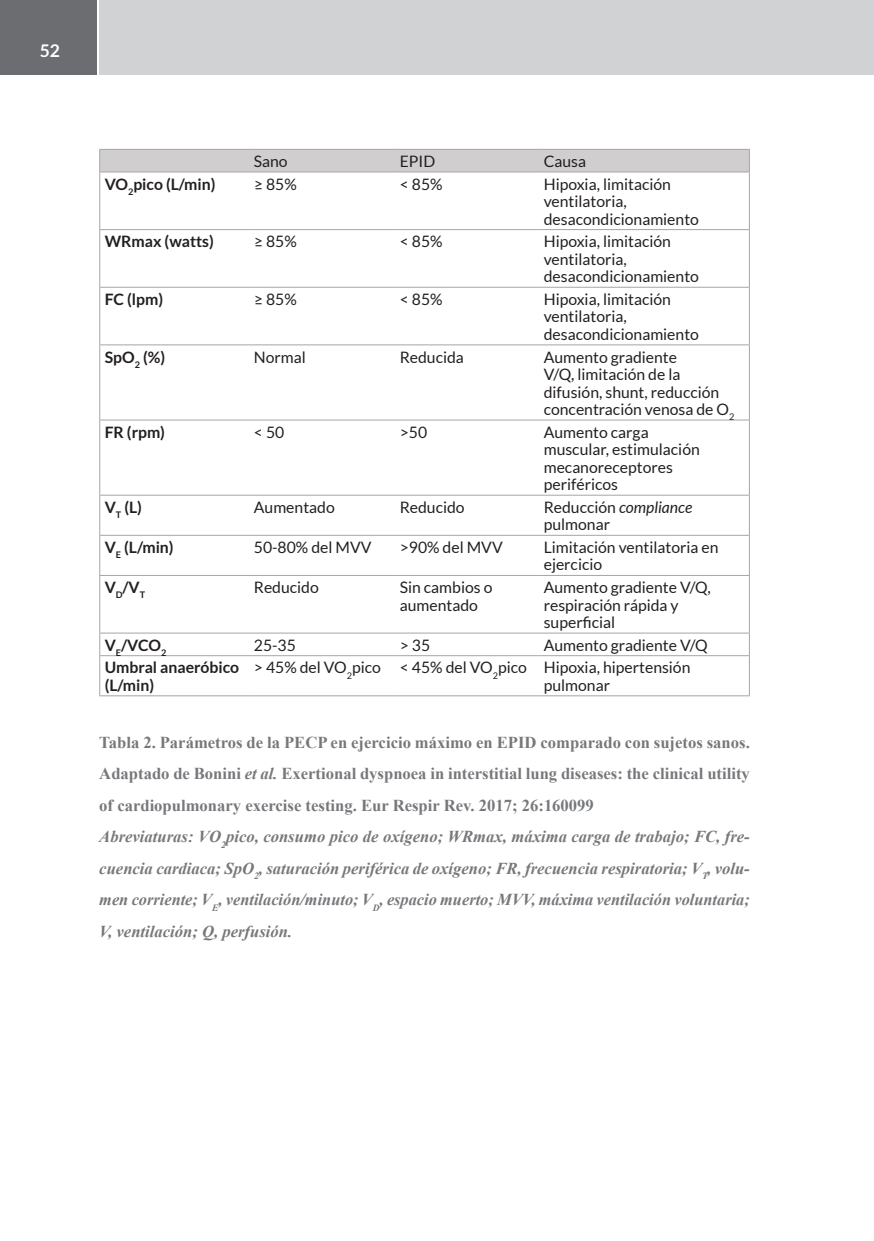
<style>
.page{position:relative;width:874px;height:1241px;background:#fff}
.page>*{position:absolute;margin:0;border:0;box-sizing:border-box;transform-origin:0 0}
.t1{font:700 17.5px "Lato";color:#fff}
.t2{font:italic 700 16.62px/31.5px "Times New Roman";color:#76787b}
.t3{font:15.75px/17.5px "Lato";color:#231f20}
.t4{font:700 15.75px/17.5px "Lato";color:#231f20}
.s1{font-style:italic}
.s2{font-style:normal}
</style>
<div class="page">
<div style="left:100px;top:0;width:773px;height:74px;background:#d1d2d4"></div>
<div style="left:0;top:0;width:96px;height:74px;background:#6c6d70"></div>
<svg style="left:100px;top:172px;width:149px;height:523px"></svg>
<div style="left:99px;top:150px;width:650px;height:21px;background:#d0cece"></div>
<hr style="left:99px;top:172px;width:1px;height:57px;background:#a5a5a5">
<hr style="left:99px;top:149px;width:150px;height:1px;background:#a5a5a5">
<hr style="left:249px;top:149px;width:145px;height:1px;background:#a5a5a5">
<hr style="left:394px;top:149px;width:144px;height:1px;background:#a5a5a5">
<hr style="left:538px;top:149px;width:211px;height:1px;background:#a5a5a5">
<hr style="left:99px;top:171px;width:150px;height:1px;background:#a5a5a5">
<hr style="left:249px;top:171px;width:145px;height:1px;background:#a5a5a5">
<hr style="left:394px;top:171px;width:144px;height:1px;background:#a5a5a5">
<hr style="left:538px;top:171px;width:211px;height:1px;background:#a5a5a5">
<hr style="left:748px;top:172px;width:1px;height:57px;background:#a5a5a5">
<hr style="left:99px;top:229px;width:150px;height:1px;background:#a5a5a5">
<hr style="left:249px;top:229px;width:145px;height:1px;background:#a5a5a5">
<hr style="left:394px;top:229px;width:144px;height:1px;background:#a5a5a5">
<hr style="left:538px;top:229px;width:211px;height:1px;background:#a5a5a5">
<hr style="left:99px;top:230px;width:1px;height:57px;background:#a5a5a5">
<hr style="left:748px;top:230px;width:1px;height:57px;background:#a5a5a5">
<hr style="left:99px;top:287px;width:1px;height:57px;background:#a5a5a5">
<hr style="left:99px;top:287px;width:150px;height:1px;background:#a5a5a5">
<hr style="left:249px;top:287px;width:145px;height:1px;background:#a5a5a5">
<hr style="left:394px;top:287px;width:144px;height:1px;background:#a5a5a5">
<hr style="left:538px;top:287px;width:211px;height:1px;background:#a5a5a5">
<hr style="left:748px;top:287px;width:1px;height:57px;background:#a5a5a5">
<hr style="left:99px;top:344px;width:150px;height:1px;background:#a5a5a5">
<hr style="left:249px;top:344px;width:145px;height:1px;background:#a5a5a5">
<hr style="left:394px;top:344px;width:144px;height:1px;background:#a5a5a5">
<hr style="left:538px;top:344px;width:211px;height:1px;background:#a5a5a5">
<hr style="left:99px;top:345px;width:1px;height:74px;background:#a5a5a5">
<hr style="left:748px;top:345px;width:1px;height:74px;background:#a5a5a5">
<hr style="left:99px;top:420px;width:1px;height:74px;background:#a5a5a5">
<hr style="left:99px;top:419px;width:150px;height:1px;background:#a5a5a5">
<hr style="left:249px;top:419px;width:145px;height:1px;background:#a5a5a5">
<hr style="left:394px;top:419px;width:144px;height:1px;background:#a5a5a5">
<hr style="left:538px;top:419px;width:211px;height:1px;background:#a5a5a5">
<hr style="left:748px;top:420px;width:1px;height:74px;background:#a5a5a5">
<hr style="left:99px;top:494px;width:150px;height:1px;background:#a5a5a5">
<hr style="left:249px;top:494px;width:145px;height:1px;background:#a5a5a5">
<hr style="left:394px;top:494px;width:144px;height:1px;background:#a5a5a5">
<hr style="left:538px;top:494px;width:211px;height:1px;background:#a5a5a5">
<hr style="left:99px;top:495px;width:1px;height:40px;background:#a5a5a5">
<hr style="left:748px;top:495px;width:1px;height:40px;background:#a5a5a5">
<hr style="left:99px;top:535px;width:1px;height:40px;background:#a5a5a5">
<hr style="left:99px;top:535px;width:150px;height:1px;background:#a5a5a5">
<hr style="left:249px;top:535px;width:145px;height:1px;background:#a5a5a5">
<hr style="left:394px;top:535px;width:144px;height:1px;background:#a5a5a5">
<hr style="left:538px;top:535px;width:211px;height:1px;background:#a5a5a5">
<hr style="left:748px;top:535px;width:1px;height:40px;background:#a5a5a5">
<hr style="left:99px;top:575px;width:150px;height:1px;background:#a5a5a5">
<hr style="left:249px;top:575px;width:145px;height:1px;background:#a5a5a5">
<hr style="left:394px;top:575px;width:144px;height:1px;background:#a5a5a5">
<hr style="left:538px;top:575px;width:211px;height:1px;background:#a5a5a5">
<hr style="left:99px;top:575px;width:1px;height:57px;background:#a5a5a5">
<hr style="left:748px;top:575px;width:1px;height:57px;background:#a5a5a5">
<svg style="left:99px;top:633px;width:1px;height:22px"></svg>
<hr style="left:99px;top:632px;width:150px;height:1px;background:#a5a5a5">
<hr style="left:249px;top:632px;width:145px;height:1px;background:#a5a5a5">
<hr style="left:394px;top:632px;width:144px;height:1px;background:#a5a5a5">
<hr style="left:538px;top:632px;width:211px;height:1px;background:#a5a5a5">
<hr style="left:99px;top:656px;width:1px;height:39px;background:#a5a5a5">
<hr style="left:99px;top:655px;width:150px;height:1px;background:#a5a5a5">
<hr style="left:249px;top:655px;width:145px;height:1px;background:#a5a5a5">
<hr style="left:394px;top:655px;width:144px;height:1px;background:#a5a5a5">
<hr style="left:538px;top:655px;width:211px;height:1px;background:#a5a5a5">
<hr style="left:99px;top:695px;width:150px;height:1px;background:#a5a5a5">
<hr style="left:249px;top:695px;width:145px;height:1px;background:#a5a5a5">
<hr style="left:394px;top:695px;width:144px;height:1px;background:#a5a5a5">
<hr style="left:538px;top:695px;width:211px;height:1px;background:#a5a5a5">
<hr style="left:748px;top:656px;width:1px;height:39px;background:#a5a5a5">
<p class="t1" style="left:40px;top:40px;width:22px">52</p>
<p class="t3" style="left:254px;top:152px;width:35px">Sano</p>
<p class="t3" style="left:399px;top:152px;width:37px">EPID</p>
<p class="t3" style="left:543px;top:152px;width:44px">Causa</p>
<p class="t4" style="left:105px;top:175px;width:112px">VO<sub>2</sub>pico (L/min)</p>
<p class="t3" style="left:254px;top:175px;width:44px">≥ 85%</p>
<p class="t3" style="left:399px;top:175px;width:44px">&lt; 85%</p>
<p class="t3" style="left:543px;top:175px;width:157px">Hipoxia, limitación ventilatoria, desacondicionamiento</p>
<p class="t4" style="left:105px;top:232px;width:111px">WRmax (watts)</p>
<p class="t3" style="left:254px;top:233px;width:44px">≥ 85%</p>
<p class="t3" style="left:399px;top:233px;width:44px">&lt; 85%</p>
<p class="t3" style="left:543px;top:233px;width:157px">Hipoxia, limitación ventilatoria, desacondicionamiento</p>
<p class="t4" style="left:105px;top:290px;width:60px">FC (lpm)</p>
<p class="t3" style="left:254px;top:290px;width:44px">≥ 85%</p>
<p class="t3" style="left:399px;top:290px;width:44px">&lt; 85%</p>
<p class="t3" style="left:543px;top:290px;width:157px">Hipoxia, limitación ventilatoria, desacondicionamiento</p>
<p class="t4" style="left:105px;top:348px;width:62px">SpO<sub>2</sub> (%)</p>
<p class="t3" style="left:254px;top:348px;width:53px">Normal</p>
<p class="t3" style="left:399px;top:348px;width:66px">Reducida</p>
<p class="t3" style="left:543px;top:348px;width:192px">Aumento gradiente<br>V/Q, limitación de la difusión, shunt, reducción concentración venosa de O<sub>2</sub></p>
<p class="t4" style="left:105px;top:423px;width:62px">FR (rpm)</p>
<p class="t3" style="left:254px;top:423px;width:32px">&lt; 50</p>
<p class="t3" style="left:399px;top:423px;width:29px">&gt;50</p>
<p class="t3" style="left:543px;top:423px;width:157px">Aumento carga muscular, estimulación mecanoreceptores periféricos</p>
<p class="t4" style="left:105px;top:498px;width:39px">V<sub>T</sub> (L)</p>
<p class="t3" style="left:254px;top:498px;width:82px">Aumentado</p>
<p class="t3" style="left:399px;top:498px;width:66px">Reducido</p>
<p class="t3" style="left:543px;top:498px;width:150px">Reducción <span class="s1">compliance </span>pulmonar</p>
<p class="t4" style="left:105px;top:538px;width:70px">V<sub>E</sub> (L/min)</p>
<p class="t3" style="left:254px;top:538px;width:119px">50-80% del MVV</p>
<p class="t3" style="left:399px;top:538px;width:104px">&gt;90% del MVV</p>
<p class="t3" style="left:543px;top:538px;width:176px">Limitación ventilatoria en ejercicio</p>
<p class="t4" style="left:105px;top:578px;width:42px">V<sub>D</sub>/V<sub>T</sub></p>
<p class="t3" style="left:254px;top:578px;width:66px">Reducido</p>
<p class="t3" style="left:399px;top:578px;width:94px">Sin cambios o aumentado</p>
<p class="t3" style="left:543px;top:578px;width:168px">Aumento gradiente V/Q, respiración rápida y superficial</p>
<p class="t4" style="left:105px;top:636px;width:63px">V<sub>E</sub>/VCO<sub>2</sub></p>
<p class="t3" style="left:254px;top:636px;width:44px">25-35</p>
<p class="t3" style="left:399px;top:636px;width:32px">&gt; 35</p>
<p class="t3" style="left:543px;top:636px;width:165px">Aumento gradiente V/Q</p>
<p class="t4" style="left:105px;top:658px;width:136px">Umbral anaeróbico (L/min)</p>
<p class="t3" style="left:543px;top:658px;width:148px;text-indent:-290px">&gt; 45% del VO<sub>2</sub>pico &lt; 45% del VO<sub>2</sub>pico Hipoxia, hipertensión pulmonar</p>
<p class="t2" style="left:99px;top:726px;width:651px"><span class="s2">Tabla 2. Parámetros de la PECP en ejercicio máximo en EPID comparado con sujetos sanos.<br>Adaptado de Bonini</span> et al. <span class="s2">Exertional dyspnoea in interstitial lung diseases: the clinical utility of cardiopulmonary exercise testing. Eur Respir Rev. 2017; 26:160099<br></span>Abreviaturas: VO<sub>2</sub>pico, consumo pico de oxígeno; WRmax, máxima carga de trabajo; FC, fre&shy;cuencia cardiaca; SpO<sub>2</sub>, saturación periférica de oxígeno; FR, frecuencia respiratoria; V<sub>T</sub>, volu&shy;men corriente; V<sub>E</sub>, ventilación/minuto; V<sub>D</sub>, espacio muerto; MVV, máxima ventilación voluntaria; V, ventilación; Q, perfusión.</p>
</div>
